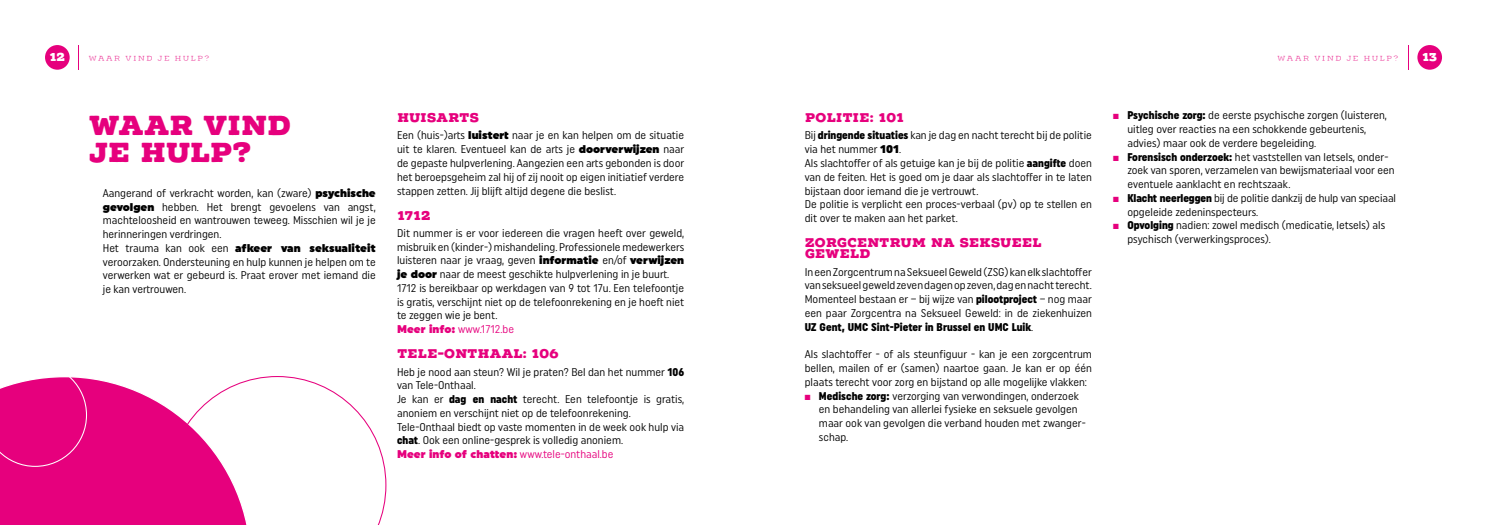
<style>
.page{position:relative;width:1489px;height:525px;background:#fff}
.page>*{position:absolute;margin:0;border:0;box-sizing:border-box;transform-origin:0 0}
.t1{font:30px/26.2px "Typnic Headline Slab";letter-spacing:-.035em;color:#e6007d}
.t2{font:13.75px/11.2px "Typnic Headline Slab";letter-spacing:-.02em;color:#e6007d}
.t3{font:12.5px "Typnic Headline Slab";color:#fff}
.t4{font:condensed 11.25px/13.8px "Uniform";color:#000}
.t5{font:900 11.25px "Uniform Condensed";color:#000}
.t6{font:11.25px "Uniform Ultra";color:#000}
.t7{font:8.75px "Typnic Headline Slab Fill";letter-spacing:.05em;color:#e6007d}
.s1{font-family:"Uniform Ultra";font-stretch:normal}
.s2{font-family:"Uniform";font-stretch:condensed}
.s3{font-family:"Uniform Ultra";font-stretch:normal;color:#e6007d}
.s4{color:#e6007d}
.s5{font-family:"Uniform Condensed";font-weight:900;font-stretch:normal}
.s6{font-family:"Uniform";font-weight:400;font-stretch:condensed}
</style>
<div class="page">
<div style="left:45px;top:45px;width:25px;height:25px;background:#e6007d;border-radius:50%"></div>
<div style="left:1417px;top:45px;width:24px;height:25px;background:#e6007d;border-radius:50%"></div>
<div style="left:0;top:378px;width:168px;height:146px;background:#e6007d"></div>
<svg style="left:168px;top:376px;width:218px;height:148px"></svg>
<svg style="left:0;top:377px;width:87px;height:89px"></svg>
<p class="t3" style="left:50px;top:50px;width:17px">12</p>
<p class="t7" style="left:88px;top:53px;width:123px">Waar vind je hulp?</p>
<p class="t7" style="left:1276px;top:53px;width:123px">Waar vind je hulp?</p>
<p class="t3" style="left:1422px;top:50px;width:16px">13</p>
<h1 class="t1" style="left:89px;top:114px;width:204px">WAAR VIND<br>JE HULP?</h1>
<p class="t4" style="left:103px;top:186px;width:274px;text-align:justify">Aangerand of verkracht worden, kan (zware) <span class="s1">psychische gevolgen</span> hebben. Het brengt gevoelens van angst, machteloosheid en wantrouwen teweeg. Misschien wil je je herinneringen verdringen.</p>
<p class="t6" style="left:103px;top:241px;width:274px"><span class="s2">Het trauma kan ook een</span> afkeer van seksualiteit</p>
<p class="t4" style="left:103px;top:254px;width:274px;text-align:justify">veroorzaken. Ondersteuning en hulp kunnen je helpen om te verwerken wat er gebeurd is. Praat erover met iemand die je kan vertrouwen.</p>
<p class="t2" style="left:397px;top:112px;width:84px">HUISARTS</p>
<p class="t4" style="left:397px;top:128px;width:288px;text-align:justify">Een (huis-)arts <span class="s1">luistert</span> naar je en kan helpen om de situatie uit te klaren. Eventueel kan de arts je <span class="s1">doorverwijzen</span> naar de gepaste hulpverlening. Aangezien een arts gebonden is door het beroepsgeheim zal hij of zij nooit op eigen initiatief verdere stappen zetten. Jij blijft altijd degene die beslist.</p>
<p class="t2" style="left:397px;top:210px;width:35px">1712</p>
<p class="t4" style="left:397px;top:226px;width:289px">Dit nummer is er voor iedereen die vragen heeft over geweld, misbruik en (kinder-) mishandeling. Professionele medewerkers luisteren naar je vraag, geven <span class="s1">informatie</span> en/of <span class="s1">verwijzen je door</span> naar de meest geschikte hulpverlening in je buurt.<br>1712 is bereikbaar op werkdagen van 9 tot 17u. Een telefoontje is gratis, verschijnt niet op de telefoonrekening en je hoeft niet te zeggen wie je bent.<br><span class="s3">Meer info:</span> <span class="s4">www.1712.be</span></p>
<p class="t2" style="left:397px;top:348px;width:163px">TELE-ONTHAAL: 106</p>
<p class="t4" style="left:397px;top:364px;width:289px">Heb je nood aan steun? Wil je praten? Bel dan het nummer <span class="s5">106 </span>van Tele-Onthaal.<br>Je kan er <span class="s5">dag en nacht</span> terecht. Een telefoontje is gratis, anoniem en verschijnt niet op de telefoonrekening.<br>Tele-Onthaal biedt op vaste momenten in de week ook hulp via <span class="s5">chat</span>. Ook een online-gesprek is volledig anoniem.<br><span class="s3">Meer info of chatten:</span> <span class="s4">www.tele-onthaal.be</span></p>
<p class="t2" style="left:804px;top:112px;width:101px">POLITIE: 101</p>
<p class="t4" style="left:804px;top:128px;width:289px">Bij <span class="s5">dringende situaties</span> kan je dag en nacht terecht bij de politie via het nummer <span class="s1">101</span>.<br>Als slachtoffer of als getuige kan je bij de politie <span class="s5">aangifte</span> doen van de feiten. Het is goed om je daar als slachtoffer in te laten bijstaan door iemand die je vertrouwt.<br>De politie is verplicht een proces-verbaal (pv) op te stellen en dit over te maken aan het parket.</p>
<p class="t2" style="left:804px;top:237px;width:238px">ZORGCENTRUM NA SEKSUEEL<br>GEWELD</p>
<p class="t4" style="left:804px;top:264px;width:289px;text-align:justify">In een Zorgcentrum na Seksueel Geweld (ZSG) kan elk slachtoffer van seksueel geweld zeven dagen op zeven, dag en nacht terecht.<br>Momenteel bestaan er – bij wijze van <span class="s5">pilootproject</span> – nog maar een paar Zorgcentra na Seksueel Geweld: in de ziekenhuizen</p>
<p class="t5" style="left:804px;top:320px;width:230px">UZ Gent, UMC Sint-Pieter in Brussel en UMC Luik<span class="s6">.</span></p>
<p class="t4" style="left:804px;top:347px;width:289px;text-align:justify">Als slachtoffer - of als steunfiguur - kan je een zorgcentrum bellen, mailen of er (samen) naartoe gaan. Je kan er op één plaats terecht voor zorg en bijstand op alle mogelijke vlakken:</p>
<p class="t4" style="left:819px;top:388px;width:268px;text-indent:-14px"><span class="s4">■</span> <span class="s5">Medische zorg:</span> verzorging van verwondingen, onderzoek en behandeling van allerlei fysieke en seksuele gevolgen maar ook van gevolgen die verband houden met zwanger&shy;schap.</p>
<p class="t4" style="left:1127px;top:108px;width:261px;text-indent:-14px"><span class="s4">■</span> <span class="s5">Psychische zorg:</span> de eerste psychische zorgen (luisteren, uitleg over reacties na een schokkende gebeurtenis, advies) maar ook de verdere begeleiding.</p>
<p class="t4" style="left:1127px;top:149px;width:269px;text-indent:-14px"><span class="s4">■</span> <span class="s5">Forensisch onderzoek:</span> het vaststellen van letsels, onder&shy;zoek van sporen, verzamelen van bewijsmateriaal voor een eventuele aanklacht en rechtszaak.</p>
<p class="t4" style="left:1127px;top:191px;width:270px;text-indent:-14px"><span class="s4">■</span> <span class="s5">Klacht neerleggen</span> bij de politie dankzij de hulp van speciaal opgeleide zedeninspecteurs.</p>
<p class="t4" style="left:1127px;top:218px;width:259px;text-indent:-14px"><span class="s4">■</span> <span class="s5">Opvolging</span> nadien: zowel medisch (medicatie, letsels) als psychisch (verwerkingsproces).</p>
</div>
